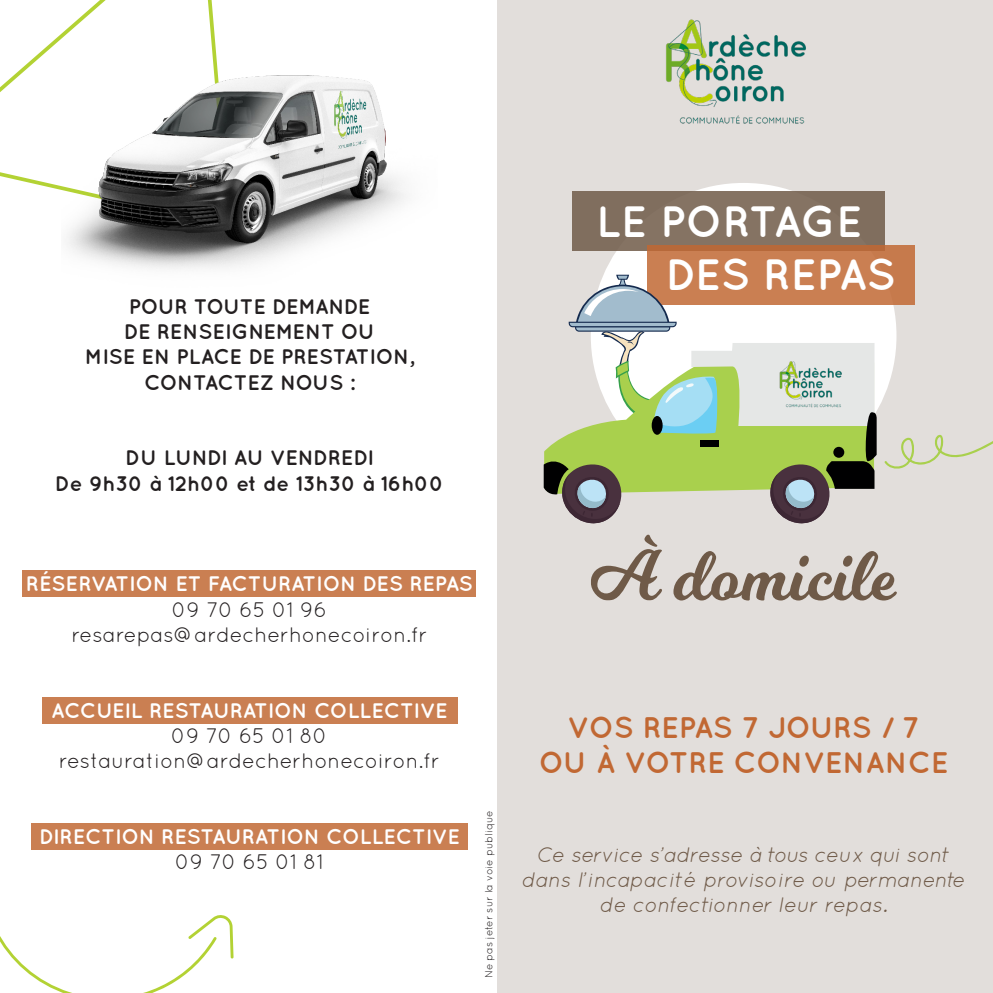
<style>
.page{position:relative;width:993px;height:993px;background:#fff}
.page>*{position:absolute;margin:0;border:0;box-sizing:border-box;transform-origin:0 0}
.t1{font:70px "Milkshake";color:#6f5a48}
.t2{font:700 43.75px "Quicksand";color:#fff}
.t3{font:700 29.75px "Quicksand";letter-spacing:-.005em;color:#c16833}
.t4{font:italic 21px "Quicksand";color:#6f5a48}
.t5{font:21px "Quicksand";color:#231f20}
.t6{font:700 21px "Quicksand";color:#fff}
.t7{font:700 21px "Quicksand";color:#231f20}
.t8{font:700 21px "Quicksand";letter-spacing:-.02em;color:#231f20}
.t9{font:700 21px "Quicksand";letter-spacing:-.045em;color:#231f20}
.t10{font:10.5px "Quicksand";color:#231f20}
</style>
<div class="page">
<div style="left:497px;top:0;width:495px;height:992px;background:#e2dedb"></div>
<svg style="left:0;top:0;width:216px;height:190px"></svg>
<div style="left:31px;top:822px;width:436px;height:27px;background:#ca7f52"></div>
<div style="left:43px;top:696px;width:414px;height:27px;background:#ca7f52"></div>
<div style="left:23px;top:570px;width:453px;height:27px;background:#ca7f52"></div>
<div style="left:590px;top:183px;width:306px;height:305px;background:#fff;border-radius:50%"></div>
<div style="left:572px;top:191px;width:312px;height:60px;background:#857363"></div>
<svg style="left:647px;top:245px;width:266px;height:59px;background:#c67a4c"></svg>
<img style="left:666px;top:19px;width:140px;height:105px">
<svg style="left:543px;top:274px;width:333px;height:250px"></svg>
<img style="left:777px;top:351px;width:66px;height:66px">
<svg style="left:884px;top:434px;width:108px;height:35px"></svg>
<svg style="left:673px;top:551px;width:223px;height:49px"></svg>
<img style="left:62px;top:45px;width:345px;height:224px">
<svg style="left:0;top:849px;width:233px;height:143px"></svg>
<p class="t9" style="left:129px;top:294px;width:243px">POUR TOUTE DEMANDE</p>
<p class="t7" style="left:124px;top:319px;width:252px">DE RENSEIGNEMENT OU</p>
<p class="t7" style="left:85px;top:344px;width:331px">MISE EN PLACE DE PRESTATION,</p>
<p class="t8" style="left:144px;top:369px;width:212px">CONTACTEZ NOUS :</p>
<p class="t8" style="left:125px;top:445px;width:250px">DU LUNDI AU VENDREDI</p>
<p class="t7" style="left:55px;top:470px;width:390px">De 9h30 à 12h00 et de 13h30 à 16h00</p>
<p class="t6" style="left:26px;top:571px;width:448px">RÉSERVATION ET FACTURATION DES REPAS</p>
<p class="t5" style="left:172px;top:597px;width:157px">09 70 65 01 96</p>
<p class="t5" style="left:71px;top:622px;width:357px">resarepas@ardecherhonecoiron.fr</p>
<p class="t6" style="left:51px;top:697px;width:397px">ACCUEIL RESTAURATION COLLECTIVE</p>
<p class="t5" style="left:171px;top:723px;width:158px">09 70 65 01 80</p>
<p class="t5" style="left:59px;top:748px;width:382px">restauration@ardecherhonecoiron.fr</p>
<p class="t6" style="left:39px;top:823px;width:422px">DIRECTION RESTAURATION COLLECTIVE</p>
<p class="t5" style="left:175px;top:849px;width:150px">09 70 65 01 81</p>
<p class="t10" style="left:482px;top:977px;width:169px;rotate:-90deg">Ne pas jeter sur la voie publique</p>
<p class="t2" style="left:596px;top:195px;width:267px">LE PORTAGE</p>
<p class="t2" style="left:665px;top:248px;width:231px">DES REPAS</p>
<p class="t1" style="left:590px;top:526px;width:70px">À</p>
<p class="t3" style="left:567px;top:709px;width:353px">VOS REPAS 7 JOURS / 7</p>
<p class="t3" style="left:538px;top:744px;width:411px">OU À VOTRE CONVENANCE</p>
<p class="t4" style="left:537px;top:842px;width:414px">Ce service s’adresse à tous ceux qui sont</p>
<p class="t4" style="left:521px;top:867px;width:445px">dans l’incapacité provisoire ou permanente</p>
<p class="t4" style="left:599px;top:892px;width:289px">de confectionner leur repas.</p>
</div>
